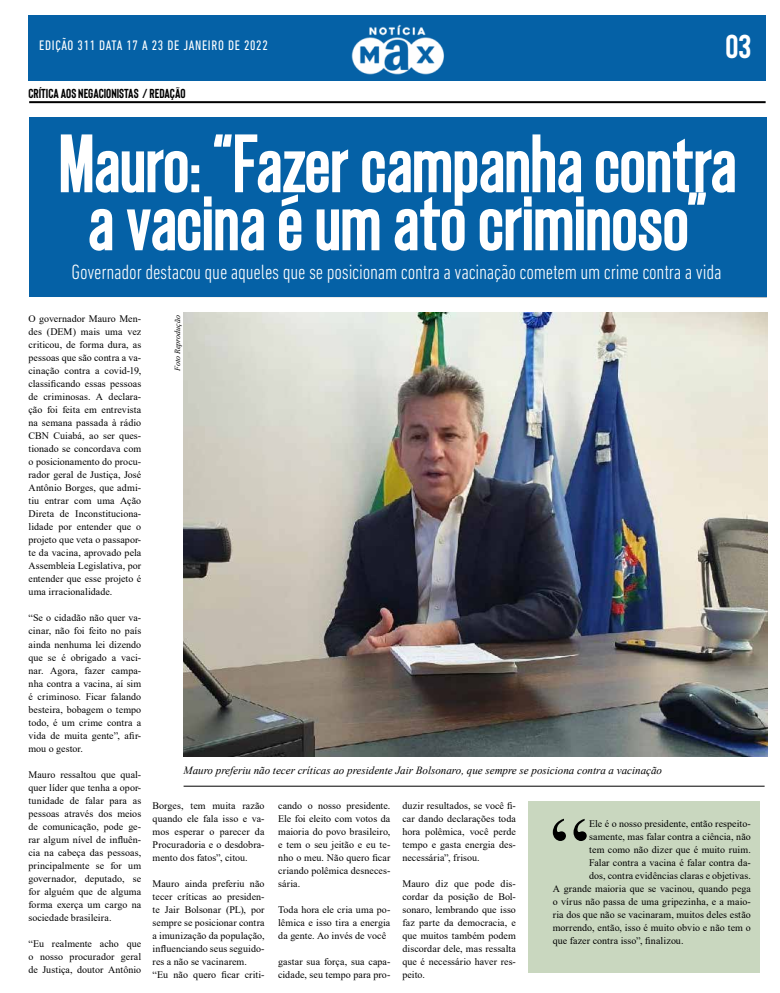
<style>
.page{position:relative;width:780px;height:993px;background:#fff}
.page>*{position:absolute;margin:0;border:0;box-sizing:border-box;transform-origin:0 0}
.t1{font:88.5px "Times New Roman";color:#000}
.t2{font:800 77px/58px "Gatty";color:#fff;text-align:center}
.t3{font:700 33px "Bison";color:#fff}
.t4{font:300 condensed 21px "DIN Next LT Pro";letter-spacing:-.01em;color:#fff}
.t5{font:condensed 14px "DIN Next LT Pro";letter-spacing:.05em;color:#fff}
.t6{font:700 13px "Bison";color:#000}
.t7{font:italic 11px "Times New Roman";color:#000}
.t8{font:10px/13px "Times New Roman";letter-spacing:.005em;color:#000;text-align:justify}
.t9{font:italic 8px "Times New Roman";color:#000}
</style>
<div class="page">
<div style="left:528px;top:801px;width:231px;height:171px;background:#c9d7bf"></div>
<img style="left:183px;top:312px;width:584px;height:444px">
<div style="left:28px;top:117px;width:738px;height:180px;background:#0561a6"></div>
<hr style="left:29px;top:101px;width:736px;height:2px;background:#000">
<hr style="left:183px;top:785px;width:581px;height:1px;background:#000">
<div style="left:28px;top:15px;width:737px;height:66px;background:#0561a6"></div>
<img style="left:351px;top:24px;width:93px;height:51px">
<h3 class="t5" style="left:39px;top:38px;width:230px">EDIÇÃO 311 DATA 17 A 23 DE JANEIRO DE 2022</h3>
<h3 class="t6" style="left:29px;top:86px;width:158px">CRÍTICA AOS NEGACIONISTAS / REDAÇÃO</h3>
<h3 class="t3" style="left:725px;top:29px;width:27px">03</h3>
<h2 class="t2" style="left:59px;top:133px;width:678px">Mauro: “Fazer campanha contra a vacina é um ato criminoso”</h2>
<h3 class="t4" style="left:72px;top:260px;width:651px">Governador destacou que aqueles que se posicionam contra a vacinação cometem um crime contra a vida</h3>
<p class="t8" style="left:28px;top:312px;width:114px">O governador Mauro Men&shy;des (DEM) mais uma vez criticou, de forma dura, as pessoas que são contra a va&shy;cinação contra a covid-19, classificando essas pessoas de criminosas. A declara&shy;ção foi feita em entrevista na semana passada à rádio CBN Cuiabá, ao ser ques&shy;tionado se concordava com o posicionamento do procu&shy;rador geral de Justiça, José Antônio Borges, que admi&shy;tiu entrar com uma Ação Direta de Inconstituciona&shy;lidade por entender que o projeto que veta o passapor&shy;te da vacina, aprovado pela Assembleia Legislativa, por entender que esse projeto é uma irracionalidade.</p>
<p class="t8" style="left:28px;top:611px;width:114px">“Se o cidadão não quer va&shy;cinar, não foi feito no país ainda nenhuma lei dizendo que se é obrigado a vaci&shy;nar. Agora, fazer campa&shy;nha contra a vacina, aí sim é criminoso. Ficar falando besteira, bobagem o tempo todo, é um crime contra a vida de muita gente”, afir&shy;mou o gestor.</p>
<p class="t8" style="left:28px;top:767px;width:114px">Mauro ressaltou que qual&shy;quer líder que tenha a opor&shy;tunidade de falar para as pessoas através dos meios de comunicação, pode ge&shy;rar algum nível de influên&shy;cia na cabeça das pessoas, principalmente se for um governador, deputado, se for alguém que de alguma forma exerça um cargo na sociedade brasileira.</p>
<p class="t8" style="left:28px;top:936px;width:114px">“Eu realmente acho que o nosso procurador geral de Justiça, doutor Antônio</p>
<p class="t9" style="left:172px;top:371px;width:57px;rotate:-90deg">Foto Reprodução</p>
<p class="t7" style="left:183px;top:762px;width:480px">Mauro preferiu não tecer críticas ao presidente Jair Bolsonaro, que sempre se posiciona contra a vacinação</p>
<p class="t8" style="left:153px;top:798px;width:113px">Borges, tem muita razão quando ele fala isso e va&shy;mos esperar o parecer da Procuradoria e o desdobra&shy;mento dos fatos”, citou.</p>
<p class="t8" style="left:153px;top:876px;width:113px;text-align:left">Mauro ainda preferiu não tecer críticas ao presiden&shy;te Jair Bolsonar (PL), por sempre se posicionar contra a imunização da população, influenciando seus seguido&shy;res a não se vacinarem. “Eu não quero ficar criti-</p>
<p class="t8" style="left:278px;top:798px;width:114px">cando o nosso presidente.<br>Ele foi eleito com votos da maioria do povo brasileiro, e tem o seu jeitão e eu te&shy;nho o meu. Não quero ficar criando polêmica desneces&shy;sária.</p>
<p class="t8" style="left:278px;top:902px;width:114px">Toda hora ele cria uma po&shy;lêmica e isso tira a energia da gente. Ao invés de você</p>
<p class="t8" style="left:278px;top:954px;width:114px">gastar sua força, sua capa&shy;cidade, seu tempo para pro-</p>
<p class="t8" style="left:402px;top:798px;width:115px">duzir resultados, se você fi&shy;car dando declarações toda hora polêmica, você perde tempo e gasta energia des&shy;necessária”, frisou.</p>
<p class="t8" style="left:402px;top:876px;width:115px">Mauro diz que pode dis&shy;cordar da posição de Bol&shy;sonaro, lembrando que isso faz parte da democracia, e que muitos também podem discordar dele, mas ressalta que é necessário haver res&shy;peito.</p>
<h1 class="t1" style="left:550px;top:786px;width:41px">“</h1>
<p class="t8" style="left:589px;top:816px;width:163px">Ele é o nosso presidente, então respeito-</p>
<p class="t8" style="left:589px;top:829px;width:163px">samente, mas falar contra a ciência, não</p>
<p class="t8" style="left:589px;top:842px;width:163px">tem como não dizer que é muito ruim.</p>
<p class="t8" style="left:589px;top:855px;width:163px">Falar contra a vacina é falar contra da-</p>
<p class="t8" style="left:589px;top:868px;width:163px">dos, contra evidências claras e objetivas.</p>
<p class="t8" style="left:552px;top:881px;width:199px">A grande maioria que se vacinou, quando pega</p>
<p class="t8" style="left:552px;top:894px;width:200px">o vírus não passa de uma gripezinha, e a maio-</p>
<p class="t8" style="left:552px;top:907px;width:199px">ria dos que não se vacinaram, muitos deles estão</p>
<p class="t8" style="left:552px;top:920px;width:200px">morrendo, então, isso é muito obvio e não tem o</p>
<p class="t8" style="left:552px;top:933px;width:132px">que fazer contra isso”, finalizou.</p>
</div>
